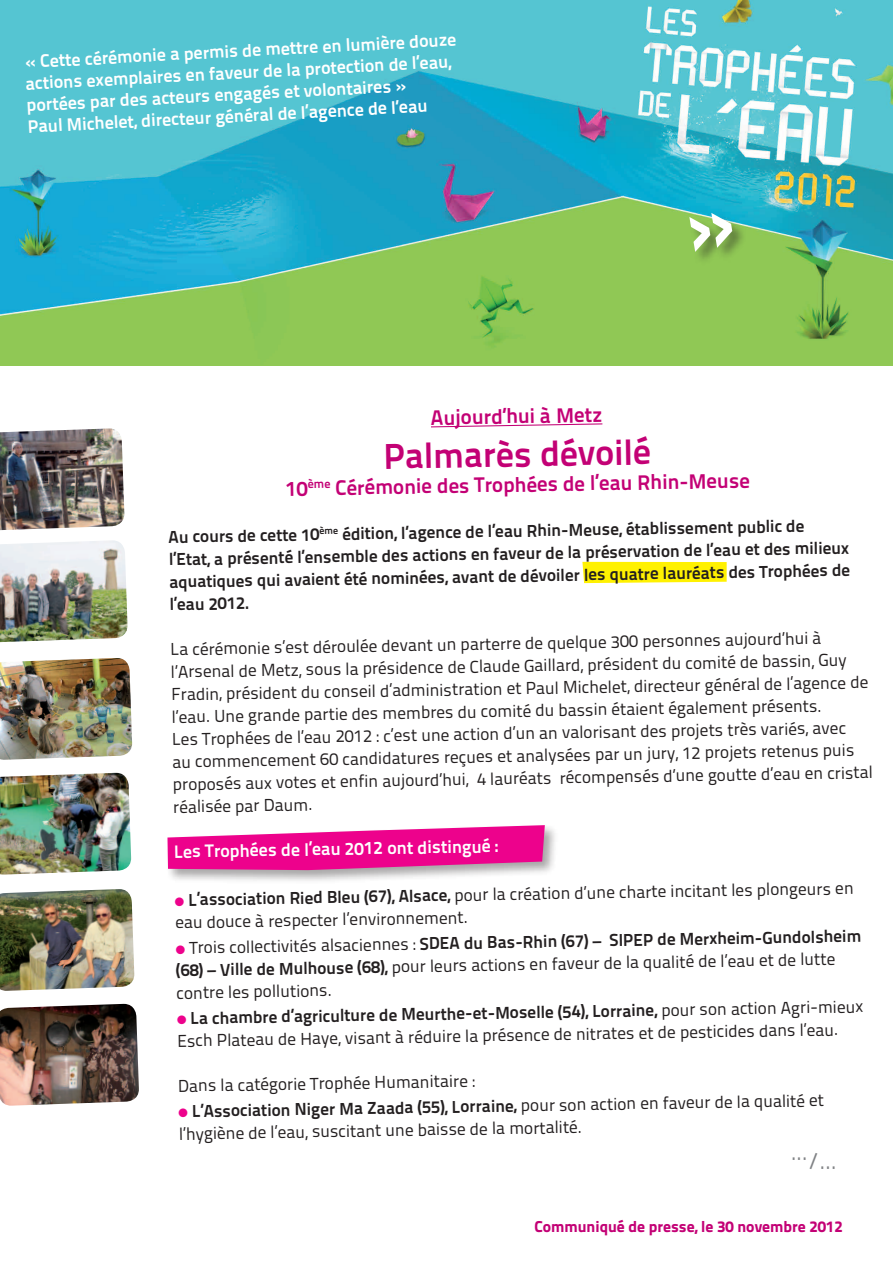
<style>
.page{position:relative;width:893px;height:1263px;background:#fff}
.page>*{position:absolute;margin:0;border:0;box-sizing:border-box;transform-origin:0 0}
.t1{font:700 36px "Titillium Text 22 L";color:#c30175}
.t2{font:22.5px "Titillium Text 22 L";color:#808285}
.t3{font:700 21px "Titillium Text 22 L";color:#c30175}
.t4{font:700 18px/21.6px "Titillium Text 22 L";color:#fff}
.t5{font:17.25px/22.5px "Titillium Text 22 L";color:#231f20}
.t6{font:700 17.25px/22.5px "Titillium Text 22 L";color:#231f20}
.t7{font:800 15.75px "Titillium Text 22 L";color:#c30175}
.s1{color:#ed028c}
.s2{font-weight:700}
</style>
<div class="page">
<svg style="left:582px;top:562px;width:145px;height:21px;background:#fff10a"></svg>
<img style="left:0;top:0;width:893px;height:366px">
<div style="left:688px;top:212px;width:58px;height:53px;background:#231f20;opacity:.45"></div>
<img style="left:0;top:428px;width:125px;height:102px">
<img style="left:0;top:540px;width:128px;height:102px">
<img style="left:0;top:658px;width:133px;height:102px">
<img style="left:0;top:773px;width:132px;height:102px">
<img style="left:0;top:889px;width:135px;height:102px">
<img style="left:0;top:1004px;width:139px;height:102px">
<div style="left:165px;top:823px;width:393px;height:61px;background:#231f20;opacity:.4"></div>
<svg style="left:167px;top:825px;width:378px;height:45px;background:#eb319e"></svg>
<svg style="left:431px;top:423px;width:172px;height:5px"></svg>
<svg style="left:689px;top:210px;width:45px;height:42px;background:#70b167"></svg>
<p class="t4" style="left:24px;top:50px;width:434px;rotate:-3deg">« Cette cérémonie a permis de mettre en lumière douze actions exemplaires en faveur de la protection de l’eau, portées par des acteurs engagés et volontaires »<br>Paul Michelet, directeur général de l’agence de l’eau</p>
<p class="t3" style="left:431px;top:401px;width:173px;rotate:-1deg">Aujourd’hui à Metz</p>
<h1 class="t1" style="left:383px;top:428px;width:269px;rotate:-1deg">Palmarès dévoilé</h1>
<p class="t3" style="left:285px;top:472px;width:466px;rotate:-1deg">10<sup>ème</sup> Cérémonie des Trophées de l’eau Rhin-Meuse</p>
<p class="t6" style="left:168px;top:524px;width:682px;rotate:-1deg">Au cours de cette 10<sup>ème</sup> édition, l’agence de l’eau Rhin-Meuse, établissement public de l’Etat, a présenté l’ensemble des actions en faveur de la préservation de l’eau et des milieux aquatiques qui avaient été nominées, avant de dévoiler les quatre lauréats des Trophées de l’eau 2012.</p>
<p class="t5" style="left:170px;top:637px;width:702px;rotate:-1deg">La cérémonie s’est déroulée devant un parterre de quelque 300 personnes aujourd’hui à l’Arsenal de Metz, sous la présidence de Claude Gaillard, président du comité de bassin, Guy Fradin, président du conseil d’administration et Paul Michelet, directeur général de l’agence de l’eau. Une grande partie des membres du comité du bassin étaient également présents.<br>Les Trophées de l’eau 2012 : c’est une action d’un an valorisant des projets très variés, avec<br>au commencement 60 candidatures reçues et analysées par un jury, 12 projets retenus puis proposés aux votes et enfin aujourd’hui, 4 lauréats récompensés d’une goutte d’eau en cristal réalisée par Daum.</p>
<p class="t4" style="left:174px;top:840px;width:326px;rotate:-1deg">Les Trophées de l’eau 2012 ont distingué :</p>
<p class="t5" style="left:175px;top:887px;width:680px;rotate:-1deg"><span class="s1">●</span> <span class="s2">L’association Ried Bleu (67), Alsace,</span> pour la création d’une charte incitant les plongeurs en eau douce à respecter l’environnement.</p>
<p class="t5" style="left:175px;top:935px;width:687px;rotate:-1deg"><span class="s1">●</span> Trois collectivités alsaciennes : <span class="s2">SDEA du Bas-Rhin (67) – SIPEP de Merxheim-Gundolsheim (68) – Ville de Mulhouse (68),</span> pour leurs actions en faveur de la qualité de l’eau et de lutte contre les pollutions.</p>
<p class="t5" style="left:177px;top:1006px;width:688px;rotate:-1deg"><span class="s1">●</span> <span class="s2">La chambre d’agriculture de Meurthe-et-Moselle (54), Lorraine,</span> pour son action Agri-mieux<br>Esch Plateau de Haye, visant à réduire la présence de nitrates et de pesticides dans l’eau.</p>
<p class="t5" style="left:178px;top:1073px;width:299px;rotate:-1deg">Dans la catégorie Trophée Humanitaire :</p>
<p class="t5" style="left:178px;top:1099px;width:647px;rotate:-1deg"><span class="s1">●</span> <span class="s2">L’Association Niger Ma Zaada (55), Lorraine,</span> pour son action en faveur de la qualité et l’hygiène de l’eau, suscitant une baisse de la mortalité.</p>
<h2 class="t2" style="left:791px;top:1145px;width:47px;rotate:-1deg">.../...</h2>
<p class="t7" style="left:534px;top:1214px;width:310px">Communiqué de presse, le 30 novembre 2012</p>
</div>
